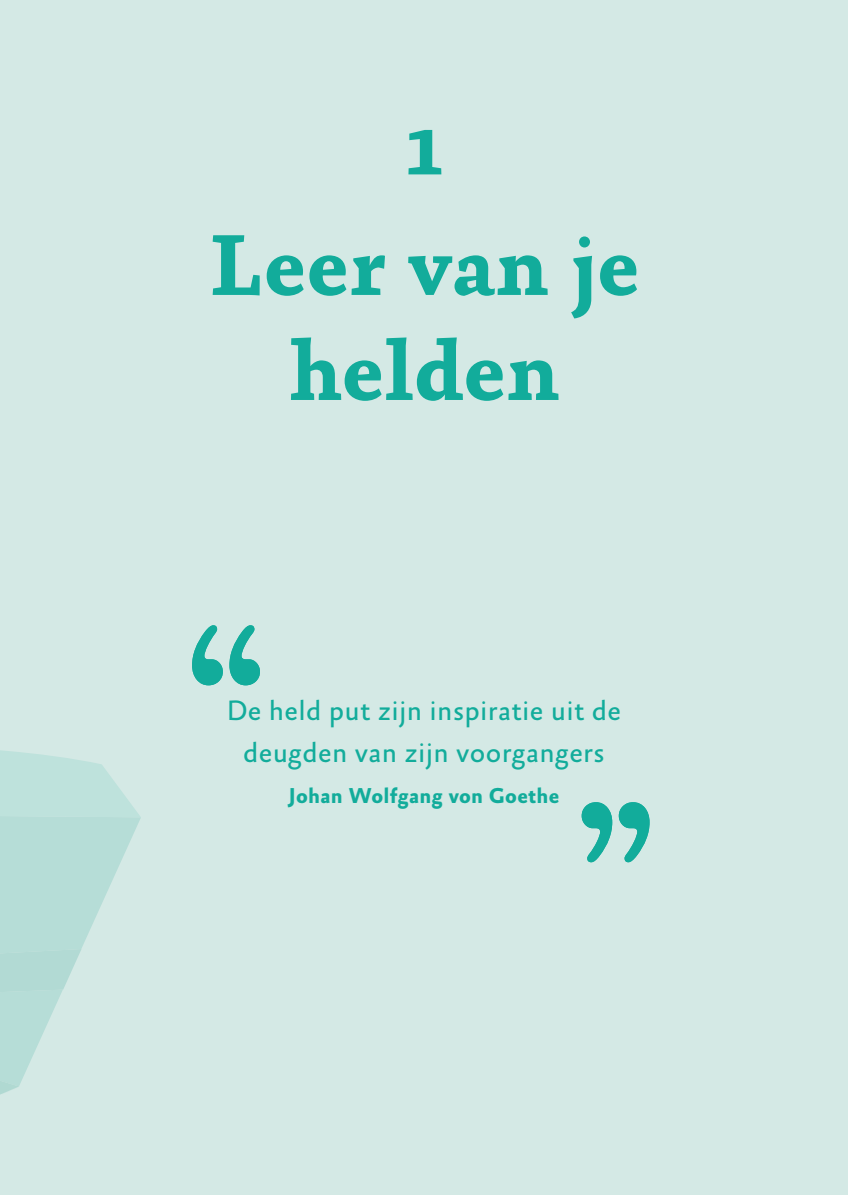
<style>
.page{position:relative;width:848px;height:1195px;background:#fff}
.page>*{position:absolute;margin:0;border:0;box-sizing:border-box;transform-origin:0 0}
.t1{font:700 87.5px/105px "Absara OT";letter-spacing:.01em;color:#12ac9b;text-align:center}
.t2{font:28.35px/41.6px "Absara Sans OT";color:#12ac9b;text-align:center}
.t3{font:700 21.88px "Absara Sans OT";letter-spacing:.01em;color:#12ac9b}
</style>
<div class="page">
<hr style="left:0;top:0;width:2px;height:1195px;background:#d4e9e5">
<div style="left:2px;top:0;width:845px;height:1195px;background:#d4e9e5"></div>
<svg style="left:0;top:750px;width:141px;height:345px"></svg>
<svg style="left:581px;top:802px;width:68px;height:60px"></svg>
<svg style="left:192px;top:625px;width:68px;height:60px"></svg>
<h1 class="t1" style="left:401px;top:96px;width:47px">1</h1>
<h1 class="t1" style="left:209px;top:216px;width:432px">Leer van je helden</h1>
<p class="t2" style="left:227px;top:692px;width:396px">De held put zijn inspiratie uit de deugden van zijn voorgangers</p>
<p class="t3" style="left:288px;top:784px;width:272px">Johan Wolfgang von Goethe</p>
</div>
